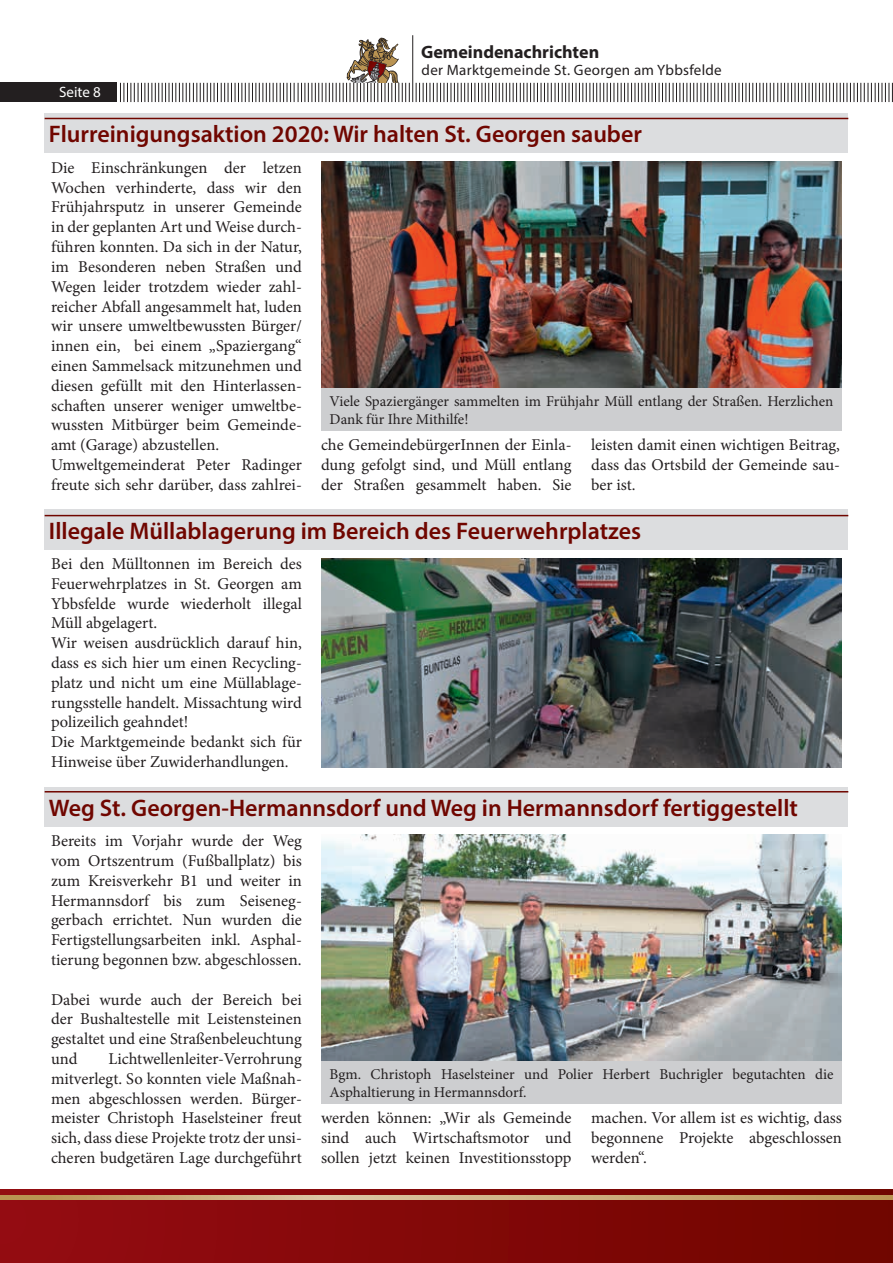
<style>
.page{position:relative;width:893px;height:1263px;background:#fff}
.page>*{position:absolute;margin:0;border:0;box-sizing:border-box;transform-origin:0 0}
.t1{font:600 24px "Myriad Pro";color:#700600}
.t2{font:700 18px "Myriad Pro";color:#231f20}
.t3{font:16.5px/19.8px "Minion Pro";color:#231f20;text-align:justify}
.t4{font:15px/18px "Minion Pro";color:#231f20}
.t5{font:15px "Myriad Pro";letter-spacing:.02em;color:#231f20}
.t6{font:15px "Myriad Pro";color:#fff}
</style>
<div class="page">
<hr style="left:412px;top:35px;width:1px;height:67px;background:#231f20">
<svg style="left:416px;top:83px;width:477px;height:19px"></svg>
<div style="left:0;top:83px;width:117px;height:19px;background:#231f20"></div>
<svg style="left:120px;top:37px;width:290px;height:65px"></svg>
<div style="left:0;top:1189px;width:893px;height:74px;background:linear-gradient(to right,#961015,#730a02)"></div>
<svg style="left:0;top:1195px;width:893px;height:4px;background:#c9aa79"></svg>
<img style="left:321px;top:835px;width:521px;height:226px">
<img style="left:321px;top:162px;width:521px;height:226px">
<div style="left:45px;top:787px;width:803px;height:39px;background:#dcdddf"></div>
<div style="left:45px;top:113px;width:803px;height:40px;background:#dcdddf"></div>
<hr style="left:45px;top:791px;width:803px;height:1px;background:#700600">
<hr style="left:45px;top:118px;width:803px;height:1px;background:#700600">
<div style="left:321px;top:1061px;width:521px;height:42px;background:#cdced0"></div>
<div style="left:321px;top:388px;width:521px;height:42px;background:#cdced0"></div>
<div style="left:45px;top:509px;width:803px;height:41px;background:#dcdddf"></div>
<hr style="left:45px;top:515px;width:803px;height:1px;background:#700600">
<img style="left:321px;top:559px;width:521px;height:208px">
<p class="t2" style="left:421px;top:40px;width:180px">Gemeindenachrichten</p>
<p class="t6" style="left:59px;top:83px;width:43px">Seite 8</p>
<p class="t5" style="left:422px;top:61px;width:302px">der Marktgemeinde St. Georgen am Ybbsfelde</p>
<h1 class="t1" style="left:49px;top:119px;width:595px">Flurreinigungsaktion 2020: Wir halten St. Georgen sauber</h1>
<p class="t3" style="left:51px;top:158px;width:252px;text-align:left">Die Einschränkungen der letzen Wochen verhinderte, dass wir den Frühjahrsputz in unserer Gemeinde in der geplanten Art und Weise durch&shy;führen konnten. Da sich in der Natur, im Besonderen neben Straßen und Wegen leider trotzdem wieder zahl&shy;reicher Abfall angesammelt hat, luden wir unsere umweltbewussten Bürger/ innen ein, bei einem „Spaziergang“ einen Sammelsack mitzunehmen und diesen gefüllt mit den Hinterlassen&shy;schaften unserer weniger umweltbe&shy;wussten Mitbürger beim Gemeinde&shy;amt (Garage) abzustellen.<br>Umweltgemeinderat Peter Radinger freute sich sehr darüber, dass zahlrei-</p>
<p class="t4" style="left:330px;top:392px;width:505px">Viele Spaziergänger sammelten im Frühjahr Müll entlang der Straßen. Herzlichen<br>Dank für Ihre Mithilfe!</p>
<p class="t3" style="left:591px;top:435px;width:250px">leisten damit einen wichtigen Beitrag, dass das Ortsbild der Gemeinde sau&shy;ber ist.</p>
<h1 class="t1" style="left:49px;top:515px;width:594px">Illegale Müllablagerung im Bereich des Feuerwehrplatzes</h1>
<p class="t3" style="left:51px;top:554px;width:252px;text-align:left">Bei den Mülltonnen im Bereich des Feuerwehrplatzes in St. Georgen am Ybbsfelde wurde wiederholt illegal Müll abgelagert.<br>Wir weisen ausdrücklich darauf hin, dass es sich hier um einen Recycling&shy;platz und nicht um eine Müllablage&shy;rungsstelle handelt. Missachtung wird polizeilich geahndet!<br>Die Marktgemeinde bedankt sich für Hinweise über Zuwiderhandlungen.</p>
<p class="t3" style="left:321px;top:435px;width:252px">che GemeindebürgerInnen der Einla&shy;dung gefolgt sind, und Müll entlang der Straßen gesammelt haben. Sie</p>
<h1 class="t1" style="left:49px;top:792px;width:750px">Weg St. Georgen-Hermannsdorf und Weg in Hermannsdorf fertiggestellt</h1>
<p class="t3" style="left:51px;top:831px;width:252px">Bereits im Vorjahr wurde der Weg vom Ortszentrum (Fußballplatz) bis zum Kreisverkehr B1 und weiter in Hermannsdorf bis zum Seiseneg&shy;gerbach errichtet. Nun wurden die Fertigstellungsarbeiten inkl. Asphal&shy;tierung begonnen bzw. abgeschlossen.</p>
<p class="t3" style="left:51px;top:989px;width:252px">Dabei wurde auch der Bereich bei der Bushaltestelle mit Leistensteinen gestaltet und eine Straßenbeleuchtung und</p>
<p class="t3" style="left:51px;top:1049px;width:252px;text-indent:57px">Lichtwellenleiter-Verrohrung mitverlegt. So konnten viele Maßnah&shy;men abgeschlossen werden. Bürger&shy;meister Christoph Haselsteiner freut sich, dass diese Projekte trotz der unsi&shy;cheren budgetären Lage durchgeführt</p>
<p class="t4" style="left:330px;top:1065px;width:505px">Bgm. Christoph Haselsteiner und Polier Herbert Buchrigler begutachten die<br>Asphaltierung in Hermannsdorf.</p>
<p class="t3" style="left:321px;top:1108px;width:252px">werden können: „Wir als Gemeinde sind auch Wirtschaftsmotor und sollen jetzt keinen Investitionsstopp</p>
<p class="t3" style="left:591px;top:1108px;width:252px">machen. Vor allem ist es wichtig, dass begonnene Projekte abgeschlossen werden“.</p>
</div>
